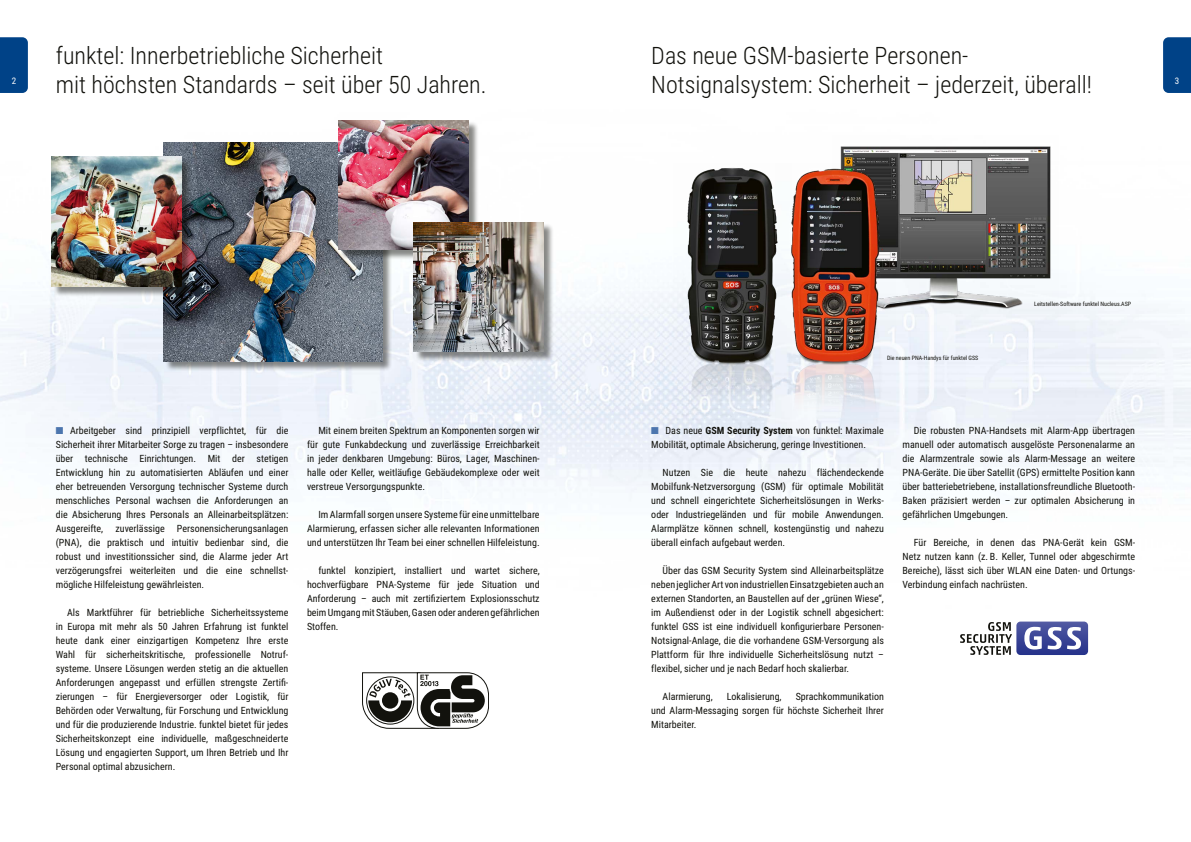
<style>
.page{position:relative;width:1191px;height:842px;background:#fff}
.page>*{position:absolute;margin:0;border:0;box-sizing:border-box;transform-origin:0 0}
.t1{font:300 24px/29px "Roboto Condensed";color:#12120d}
.t2{font:10px/14px "Roboto Condensed";color:#12120d;text-align:justify}
.t3{font:9px "Roboto Condensed";color:#fff}
.t4{font:6px "Roboto Condensed";color:#12120d}
.s1{color:#4c75ae}
.s2{font-weight:700}
</style>
<div class="page">
<img style="left:0;top:120px;width:1191px;height:532px">
<div style="left:0;top:37px;width:28px;height:56px;background:#004287"></div>
<div style="left:1163px;top:37px;width:28px;height:56px;background:#004287"></div>
<svg style="left:960px;top:621px;width:128px;height:34px"></svg>
<div style="left:165px;top:144px;width:227px;height:227px;background:#12120d;opacity:.5"></div>
<img style="left:164px;top:143px;width:218px;height:218px">
<img style="left:832px;top:136px;width:226px;height:195px">
<img style="left:775px;top:164px;width:120px;height:285px">
<img style="left:674px;top:164px;width:117px;height:284px">
<svg style="left:362px;top:672px;width:127px;height:57px"></svg>
<div style="left:53px;top:158px;width:138px;height:139px;background:#12120d;opacity:.5"></div>
<img style="left:52px;top:157px;width:129px;height:129px">
<div style="left:340px;top:121px;width:138px;height:139px;background:#12120d;opacity:.5"></div>
<img style="left:339px;top:120px;width:129px;height:130px">
<div style="left:415px;top:224px;width:138px;height:138px;background:#12120d;opacity:.5"></div>
<img style="left:414px;top:223px;width:129px;height:129px">
<h1 class="t1" style="left:56px;top:40px;width:432px">funktel: Innerbetriebliche Sicherheit<br>mit höchsten Standards – seit über 50 Jahren.</h1>
<h1 class="t1" style="left:651px;top:40px;width:442px">Das neue GSM-basierte Personen-<br>Notsignalsystem: Sicherheit – jederzeit, überall!</h1>
<p class="t3" style="left:12px;top:74px;width:6px">2</p>
<p class="t3" style="left:1174px;top:74px;width:6px">3</p>
<p class="t2" style="left:56px;top:423px;width:234px"><span class="s1">■</span> Arbeitgeber sind prinzipiell verpflichtet, für die Sicherheit ihrer Mitarbeiter Sorge zu tragen – insbesondere über technische Einrichtungen. Mit der stetigen Entwicklung hin zu automatisierten Abläufen und einer eher betreuenden Versorgung technischer Systeme durch menschliches Personal wachsen die Anforderungen an die Absicherung Ihres Personals an Alleinarbeitsplätzen:<br>Ausgereifte, zuverlässige Personensicherungsanlagen (PNA), die praktisch und intuitiv bedienbar sind, die robust und investitionssicher sind, die Alarme jeder Art verzögerungsfrei weiterleiten und die eine schnellst&shy;mögliche Hilfeleistung gewährleisten.</p>
<p class="t2" style="left:56px;top:605px;width:234px;text-indent:11px">Als Marktführer für betriebliche Sicherheitssysteme in Europa mit mehr als 50 Jahren Erfahrung ist funktel heute dank einer einzigartigen Kompetenz Ihre erste Wahl für sicherheitskritische, professionelle Notruf&shy;systeme. Unsere Lösungen werden stetig an die aktuellen Anforderungen angepasst und erfüllen strengste Zertifi&shy;zierungen – für Energieversorger oder Logistik, für Behörden oder Verwaltung, für Forschung und Entwicklung und für die produzierende Industrie. funktel bietet für jedes Sicherheitskonzept eine individuelle, maßgeschneiderte Lösung und engagierten Support, um Ihren Betrieb und Ihr Personal optimal abzusichern.</p>
<p class="t2" style="left:307px;top:423px;width:234px;text-indent:11px">Mit einem breiten Spektrum an Komponenten sorgen wir für gute Funkabdeckung und zuverlässige Erreichbarkeit in jeder denkbaren Umgebung: Büros, Lager, Maschinen&shy;halle oder Keller, weitläufige Gebäudekomplexe oder weit verstreue Versorgungspunkte.</p>
<p class="t2" style="left:307px;top:507px;width:234px;text-indent:11px">Im Alarmfall sorgen unsere Systeme für eine unmittelbare Alarmierung, erfassen sicher alle relevanten Informationen und unterstützen Ihr Team bei einer schnellen Hilfeleistung.</p>
<p class="t2" style="left:307px;top:563px;width:234px;text-indent:11px">funktel konzipiert, installiert und wartet sichere, hochverfügbare PNA-Systeme für jede Situation und Anforderung – auch mit zertifiziertem Explosionsschutz beim Umgang mit Stäuben, Gasen oder anderen gefährlichen Stoffen.</p>
<p class="t4" style="left:887px;top:354px;width:93px">Die neuen PNA-Handys für funktel GSS</p>
<p class="t4" style="left:1034px;top:299px;width:98px">Leitstellen-Software funktel Nucleus.ASP</p>
<p class="t2" style="left:651px;top:423px;width:234px"><span class="s1">■</span> Das neue <span class="s2">GSM Security System</span> von funktel: Maximale<br>Mobilität, optimale Absicherung, geringe Investitionen.</p>
<p class="t2" style="left:651px;top:465px;width:234px;text-indent:11px">Nutzen Sie die heute nahezu flächendeckende Mobilfunk-Netzversorgung (GSM) für optimale Mobilität und schnell eingerichtete Sicherheitslösungen in Werks&shy;oder Industriegeländen und für mobile Anwendungen.<br>Alarmplätze können schnell, kostengünstig und nahezu überall einfach aufgebaut werden.</p>
<p class="t2" style="left:651px;top:563px;width:234px;text-indent:11px">Über das GSM Security System sind Alleinarbeitsplätze neben jeglicher Art von industriellen Einsatzgebieten auch an externen Standorten, an Baustellen auf der „grünen Wiese“, im Außendienst oder in der Logistik schnell abgesichert: funktel GSS ist eine individuell konfigurierbare Personen-Notsignal-Anlage, die die vorhandene GSM-Versorgung als Plattform für Ihre individuelle Sicherheitslösung nutzt – flexibel, sicher und je nach Bedarf hoch skalierbar.</p>
<p class="t2" style="left:662px;top:689px;width:51px">Alarmierung,</p>
<p class="t2" style="left:727px;top:689px;width:56px">Lokalisierung,</p>
<p class="t2" style="left:651px;top:689px;width:234px;text-indent:144px">Sprachkommunikation und Alarm-Messaging sorgen für höchste Sicherheit Ihrer Mitarbeiter.</p>
<p class="t2" style="left:902px;top:423px;width:234px;text-indent:11px">Die robusten PNA-Handsets mit Alarm-App übertragen manuell oder automatisch ausgelöste Personenalarme an die Alarmzentrale sowie als Alarm-Message an weitere PNA-Geräte. Die über Satellit (GPS) ermittelte Position kann über batteriebetriebene, installationsfreundliche Bluetooth-Baken präzisiert werden – zur optimalen Absicherung in gefährlichen Umgebungen.</p>
<p class="t2" style="left:902px;top:535px;width:234px;text-indent:11px">Für Bereiche, in denen das PNA-Gerät kein GSM-Netz nutzen kann (z. B. Keller, Tunnel oder abgeschirmte Bereiche), lässt sich über WLAN eine Daten- und Ortungs-Verbindung einfach nachrüsten.</p>
</div>
